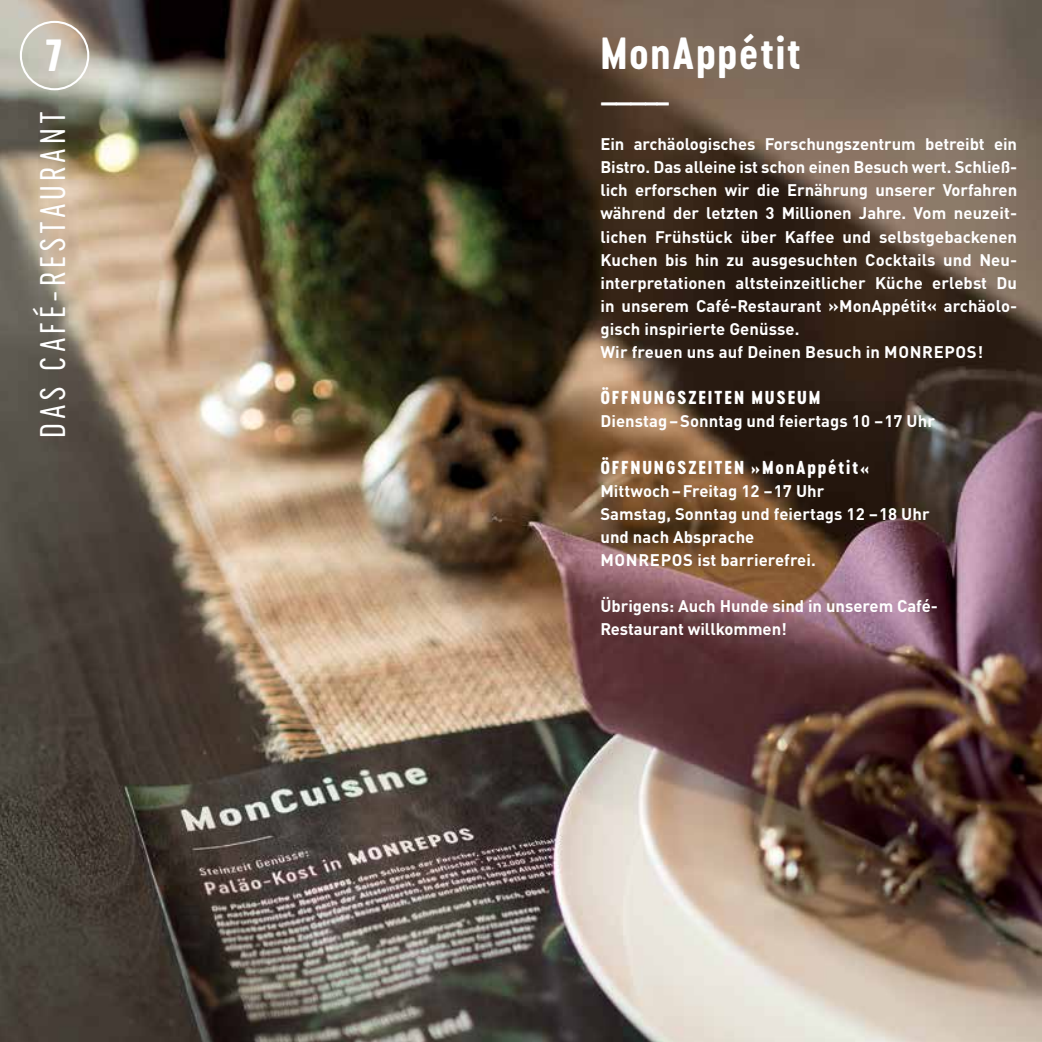
<style>
.page{position:relative;width:1042px;height:1042px;background:#fff}
.page>*{position:absolute;margin:0;border:0;box-sizing:border-box;transform-origin:0 0}
.t1{font:42px "Cervo Neue Bold Neue";letter-spacing:.04em;color:#fff}
.t2{font:33.25px "Cervo Neue Light Neue";letter-spacing:.12em;color:#fff}
.t3{font:24.5px "Cervo Neue Black Neue";color:#fff}
.t4{font:17.5px "Cervo Neue Extra Bold Neue";letter-spacing:.1em;color:#fff}
.t5{font:700 16.62px/23.1px "DIN Pro";letter-spacing:.005em;color:#fff}
</style>
<div class="page">
<img style="left:0;top:0;width:1042px;height:1042px">
<div style="left:20px;top:21px;width:69px;height:69px;border:2px solid #fff;border-radius:50%"></div>
<h1 class="t1" style="left:45px;top:27px;width:18px">7</h1>
<h1 class="t1" style="left:600px;top:25px;width:202px">MonAppétit</h1>
<h3 class="t3" style="left:600px;top:84px;width:71px">———––</h3>
<p class="t5" style="left:600px;top:132px;width:418px">Ein archäologisches Forschungszentrum betreibt ein Bistro. Das alleine ist schon einen Besuch wert. Schließ&shy;lich erforschen wir die Ernährung unserer Vorfahren während der letzten 3 Millionen Jahre. Vom neuzeit&shy;lichen Frühstück über Kaffee und selbstgebackenen Kuchen bis hin zu ausgesuchten Cocktails und Neu&shy;interpretationen altsteinzeitlicher Küche erlebst Du in unserem Café-Restaurant »MonAppétit« archäolo&shy;gisch inspirierte Genüsse.<br>Wir freuen uns auf Deinen Besuch in MONREPOS!</p>
<p class="t4" style="left:600px;top:385px;width:222px">ÖFFNUNGSZEITEN MUSEUM</p>
<p class="t5" style="left:600px;top:409px;width:336px">Dienstag – Sonntag und feiertags 10 –17 Uhr</p>
<p class="t4" style="left:600px;top:455px;width:270px">ÖFFNUNGSZEITEN »MonAppétit«</p>
<p class="t5" style="left:600px;top:478px;width:331px">Mittwoch – Freitag 12 –17 Uhr<br>Samstag, Sonntag und feiertags 12 –18 Uhr und nach Absprache<br>MONREPOS ist barrierefrei.</p>
<p class="t5" style="left:600px;top:594px;width:339px">Übrigens: Auch Hunde sind in unserem Café-<br>Restaurant willkommen!</p>
<h2 class="t2" style="left:31px;top:438px;width:328px;rotate:-90deg">DAS CAFÉ-RESTAURANT</h2>
</div>
